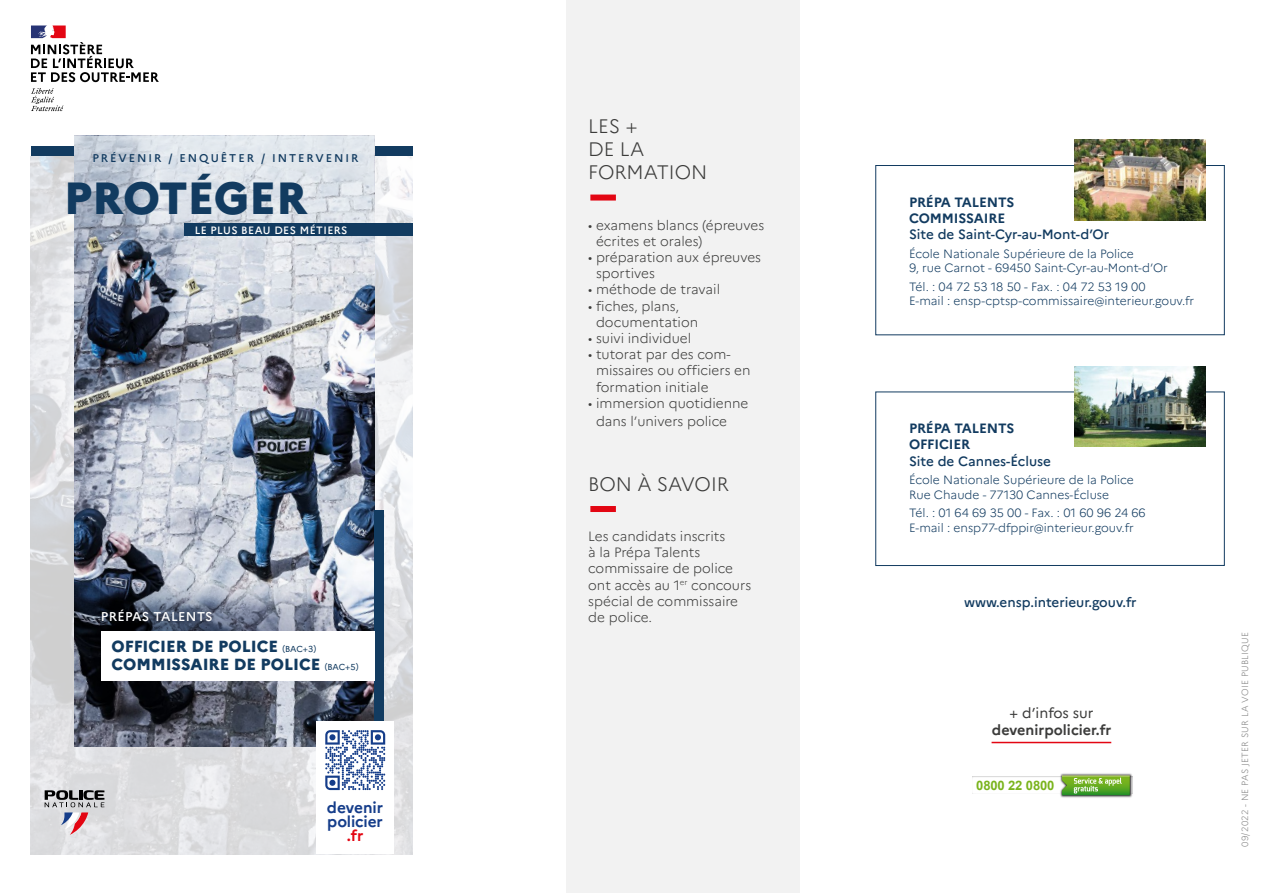
<style>
.page{position:relative;width:1263px;height:893px;background:#fff}
.page>*{position:absolute;margin:0;border:0;box-sizing:border-box;transform-origin:0 0}
.t1{font:800 45px "Marianne";color:#123b60}
.t2{font:300 19.5px/23.4px "Marianne";color:#3c3c3b}
.t3{font:800 16.05px/18.6px "Marianne";color:#123b60}
.t4{font:700 15.45px/13.8px "Marianne";letter-spacing:-.01em;color:#153d8a}
.t5{font:700 15.45px "Marianne";color:#e30613}
.t6{font:700 14.4px "Marianne";color:#3c3c3b}
.t7{font:14.4px "Marianne";color:#3c3c3b}
.t8{font:300 13.5px/16.2px "Marianne";color:#3c3c3b}
.t9{font:500 13.5px "Marianne";color:#123b60}
.t10{font:700 13.5px/16.2px "Marianne";letter-spacing:-.01em;color:#123b60}
.t11{font:700 13.05px "Arial";letter-spacing:-.01em;color:#7ab41d}
.t12{font:500 12.75px "Marianne";letter-spacing:.03em;color:#fff}
.t13{font:300 12px/14.4px "Marianne";color:#123b60}
.t14{font:500 11.25px "Marianne";letter-spacing:.175em;color:#123b60}
.t15{font:500 10.65px "Marianne";letter-spacing:.04em;color:#fff}
.t16{font:300 9px "Marianne";letter-spacing:.03em;color:#878787}
.s1{font-weight:400;font-size:8.7px}
</style>
<div class="page">
<div style="left:31px;top:146px;width:381px;height:10px;background:#123b60"></div>
<img style="left:31px;top:156px;width:381px;height:698px">
<img style="left:75px;top:337px;width:299px;height:409px">
<svg style="left:75px;top:136px;width:299px;height:201px;background:#bac0ca"></svg>
<div style="left:184px;top:224px;width:228px;height:12px;background:#123b60"></div>
<div style="left:374px;top:510px;width:9px;height:238px;background:#123b60"></div>
<div style="left:316px;top:721px;width:78px;height:133px;background:#fff"></div>
<svg style="left:325px;top:730px;width:60px;height:60px"></svg>
<div style="left:566px;top:0;width:233px;height:893px;background:#f2f2f2"></div>
<svg style="left:101px;top:581px;width:273px;height:50px;background:#7b8292"></svg>
<div style="left:101px;top:631px;width:273px;height:50px;background:#fff"></div>
<img style="left:1059px;top:773px;width:74px;height:25px">
<svg style="left:1062px;top:775px;width:68px;height:20px"></svg>
<div style="left:590px;top:195px;width:26px;height:6px;background:#e30613"></div>
<div style="left:590px;top:506px;width:26px;height:6px;background:#e30613"></div>
<svg style="left:875px;top:165px;width:350px;height:171px"></svg>
<svg style="left:875px;top:391px;width:350px;height:175px"></svg>
<img style="left:1075px;top:140px;width:131px;height:80px">
<img style="left:1075px;top:366px;width:131px;height:81px">
<hr style="left:991px;top:742px;width:120px;height:1px;background:#e30613">
<svg style="left:31px;top:88px;width:32px;height:23px"></svg>
<svg style="left:31px;top:26px;width:128px;height:56px"></svg>
<svg style="left:45px;top:790px;width:59px;height:45px;background:#b8afb3"></svg>
<p class="t14" style="left:92px;top:152px;width:268px">PRÉVENIR / ENQUÊTER / INTERVENIR</p>
<h1 class="t1" style="left:64px;top:170px;width:245px">PROTÉGER</h1>
<p class="t15" style="left:195px;top:223px;width:154px">LE PLUS BEAU DES MÉTIERS</p>
<p class="t12" style="left:101px;top:609px;width:113px">PRÉPAS TALENTS</p>
<p class="t3" style="left:111px;top:637px;width:249px">OFFICIER DE POLICE <span class="s1">(BAC+3)<br></span>COMMISSAIRE DE POLICE <span class="s1">(BAC+5)</span></p>
<p class="t4" style="left:327px;top:801px;width:58px">devenir policier</p>
<p class="t5" style="left:347px;top:826px;width:18px">.fr</p>
<h2 class="t2" style="left:588px;top:114px;width:121px">LES +<br>DE LA<br>FORMATION</h2>
<p class="t8" style="left:596px;top:217px;width:170px;text-indent:-8px">• examens blancs (épreuves écrites et orales)</p>
<p class="t8" style="left:596px;top:249px;width:167px;text-indent:-8px">• préparation aux épreuves sportives</p>
<p class="t8" style="left:588px;top:282px;width:133px">• méthode de travail</p>
<p class="t8" style="left:596px;top:298px;width:104px;text-indent:-8px">• fiches, plans, documentation</p>
<p class="t8" style="left:588px;top:330px;width:104px">• suivi individuel</p>
<p class="t8" style="left:596px;top:346px;width:156px;text-indent:-8px">• tutorat par des com&shy;missaires ou officiers en formation initiale</p>
<p class="t8" style="left:596px;top:394px;width:154px;line-height:18px;text-indent:-8px">• immersion quotidienne dans l’univers police</p>
<h2 class="t2" style="left:588px;top:472px;width:142px">BON À SAVOIR</h2>
<p class="t8" style="left:588px;top:528px;width:164px">Les candidats inscrits<br>à la Prépa Talents commissaire de police ont accès au 1<sup>er</sup> concours spécial de commissaire de police.</p>
<p class="t10" style="left:909px;top:194px;width:107px">PRÉPA TALENTS<br>COMMISSAIRE</p>
<p class="t9" style="left:909px;top:226px;width:202px">Site de Saint-Cyr-au-Mont-d’Or</p>
<p class="t13" style="left:909px;top:246px;width:260px">École Nationale Supérieure de la Police<br>9, rue Carnot - 69450 Saint-Cyr-au-Mont-d’Or</p>
<p class="t13" style="left:909px;top:279px;width:287px">Tél. : 04 72 53 18 50 - Fax. : 04 72 53 19 00<br>E-mail : ensp-cptsp-commissaire@interieur.gouv.fr</p>
<p class="t10" style="left:909px;top:420px;width:107px">PRÉPA TALENTS<br>OFFICIER</p>
<p class="t9" style="left:909px;top:453px;width:144px">Site de Cannes-Écluse</p>
<p class="t13" style="left:909px;top:473px;width:226px">École Nationale Supérieure de la Police<br>Rue Chaude - 77130 Cannes-Écluse</p>
<p class="t13" style="left:909px;top:506px;width:238px">Tél. : 01 64 69 35 00 - Fax. : 01 60 96 24 66<br>E-mail : ensp77-dfppir@interieur.gouv.fr</p>
<p class="t9" style="left:964px;top:593px;width:174px">www.ensp.interieur.gouv.fr</p>
<p class="t7" style="left:1009px;top:704px;width:86px">+ d’infos sur</p>
<p class="t6" style="left:992px;top:721px;width:121px">devenirpolicier.fr</p>
<p class="t11" style="left:976px;top:776px;width:80px">0800 22 0800</p>
<p class="t16" style="left:1239px;top:847px;width:216px;rotate:-90deg">09/2022 - NE PAS JETER SUR LA VOIE PUBLIQUE</p>
</div>
